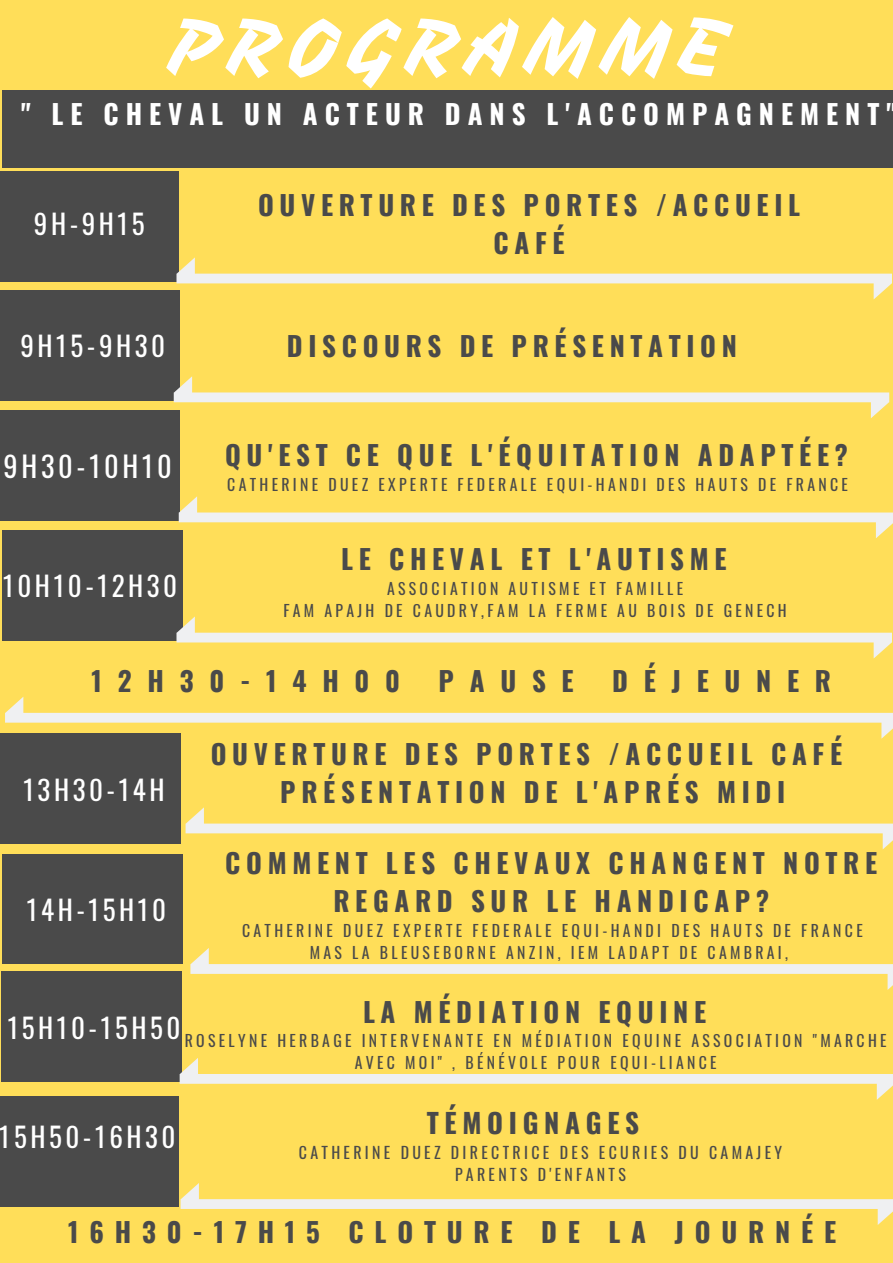
<style>
.page{position:relative;width:893px;height:1263px;background:#ffde59}
.page>*{position:absolute;margin:0;border:0;box-sizing:border-box;transform-origin:0 0}
.t1{font:79.43px "Vampiro One";letter-spacing:.07em;color:#fff}
.t2{font:28.35px "Oswald";letter-spacing:.13em;color:#fff}
.t3{font:700 27.15px "Oswald";letter-spacing:.21em;color:#4a4a4a}
.t4{font:700 27px/37.7px "Oswald";letter-spacing:.21em;color:#4a4a4a;text-align:center}
.t5{font:27px "Oswald";letter-spacing:.13em;color:#fff}
.t6{font:700 27px "Oswald";letter-spacing:.26em;color:#fff}
.t7{font:700 27px "Oswald";letter-spacing:.4em;color:#4a4a4a}
.t8{font:700 27px "Oswald";letter-spacing:.585em;color:#4a4a4a}
.t9{font:15.83px/22px "Oswald";letter-spacing:.21em;color:#4a4a4a;text-align:center}
.t10{font:15.75px/22px "Oswald";letter-spacing:.21em;color:#4a4a4a;text-align:center}
</style>
<div class="page">
<div style="left:0;top:171px;width:179px;height:110px;background:#4a4a4a"></div>
<div style="left:0;top:290px;width:180px;height:110px;background:#4a4a4a"></div>
<div style="left:0;top:410px;width:180px;height:110px;background:#4a4a4a"></div>
<div style="left:3px;top:530px;width:180px;height:110px;background:#4a4a4a"></div>
<div style="left:0;top:733px;width:181px;height:110px;background:#4a4a4a"></div>
<div style="left:3px;top:91px;width:890px;height:76px;background:#4a4a4a"></div>
<svg style="left:176px;top:257px;width:716px;height:42px"></svg>
<svg style="left:174px;top:376px;width:715px;height:42px"></svg>
<svg style="left:179px;top:496px;width:714px;height:42px"></svg>
<svg style="left:176px;top:616px;width:716px;height:42px"></svg>
<svg style="left:5px;top:697px;width:888px;height:42px"></svg>
<svg style="left:186px;top:807px;width:707px;height:42px"></svg>
<div style="left:3px;top:854px;width:180px;height:110px;background:#4a4a4a"></div>
<svg style="left:190px;top:948px;width:703px;height:42px"></svg>
<div style="left:1px;top:972px;width:181px;height:109px;background:#4a4a4a"></div>
<svg style="left:181px;top:1183px;width:712px;height:42px"></svg>
<div style="left:0;top:1097px;width:179px;height:110px;background:#4a4a4a"></div>
<svg style="left:180px;top:1058px;width:713px;height:42px"></svg>
<h1 class="t1" style="left:171px;top:-2px;width:559px">PROGRAMME</h1>
<h3 class="t6" style="left:21px;top:93px;width:876px">" LE CHEVAL UN ACTEUR DANS L'ACCOMPAGNEMENT"</h3>
<h3 class="t5" style="left:34px;top:203px;width:112px">9H-9H15</h3>
<h3 class="t4" style="left:258px;top:185px;width:543px">OUVERTURE DES PORTES /ACCUEIL<br>CAFÉ</h3>
<h3 class="t5" style="left:21px;top:325px;width:146px">9H15-9H30</h3>
<h3 class="t4" style="left:287px;top:326px;width:451px">DISCOURS DE PRÉSENTATION</h3>
<h2 class="t2" style="left:4px;top:444px;width:170px">9H30-10H10</h2>
<h3 class="t5" style="left:3px;top:565px;width:175px">10H10-12H30</h3>
<h3 class="t4" style="left:225px;top:435px;width:624px">QU'EST CE QUE L'ÉQUITATION ADAPTÉE?</h3>
<p class="t10" style="left:227px;top:473px;width:622px">CATHERINE DUEZ EXPERTE FEDERALE EQUI-HANDI DES HAUTS DE FRANCE</p>
<h3 class="t4" style="left:341px;top:539px;width:387px">LE CHEVAL ET L'AUTISME</h3>
<p class="t10" style="left:283px;top:577px;width:505px">ASSOCIATION AUTISME ET FAMILLE<br>FAM APAJH DE CAUDRY,FAM LA FERME AU BOIS DE GENECH</p>
<h3 class="t8" style="left:92px;top:660px;width:310px">12H30-14H00</h3>
<h3 class="t4" style="left:438px;top:661px;width:137px">PAUSE</h3>
<h3 class="t8" style="left:612px;top:660px;width:220px">DÉJEUNER</h3>
<h3 class="t5" style="left:23px;top:768px;width:143px">13H30-14H</h3>
<h3 class="t5" style="left:27px;top:889px;width:141px">14H-15H10</h3>
<h3 class="t4" style="left:211px;top:734px;width:633px">OUVERTURE DES PORTES /ACCUEIL CAFÉ<br>PRÉSENTATION DE L'APRÉS MIDI</h3>
<h3 class="t4" style="left:225px;top:843px;width:653px">COMMENT LES CHEVAUX CHANGENT NOTRE<br>REGARD SUR LE HANDICAP?</h3>
<p class="t10" style="left:242px;top:919px;width:622px">CATHERINE DUEZ EXPERTE FEDERALE EQUI-HANDI DES HAUTS DE FRANCE<br>MAS LA BLEUSEBORNE ANZIN, IEM LADAPT DE CAMBRAI,</p>
<h3 class="t4" style="left:363px;top:991px;width:344px">LA MÉDIATION EQUINE</h3>
<p class="t10" style="left:185px;top:1029px;width:703px">ROSELYNE HERBAGE INTERVENANTE EN MÉDIATION EQUINE ASSOCIATION "MARCHE<br>AVEC MOI" , BÉNÉVOLE POUR EQUI-LIANCE</p>
<h3 class="t5" style="left:8px;top:1006px;width:174px">15H10-15H50</h3>
<h3 class="t3" style="left:427px;top:1101px;width:214px">TÉMOIGNAGES</h3>
<p class="t9" style="left:299px;top:1141px;width:485px">CATHERINE DUEZ DIRECTRICE DES ECURIES DU CAMAJEY<br>PARENTS D'ENFANTS</p>
<h3 class="t7" style="left:68px;top:1210px;width:769px">16H30-17H15 CLOTURE DE LA JOURNÉE</h3>
<h3 class="t5" style="left:0;top:1115px;width:177px">15H50-16H30</h3>
</div>
